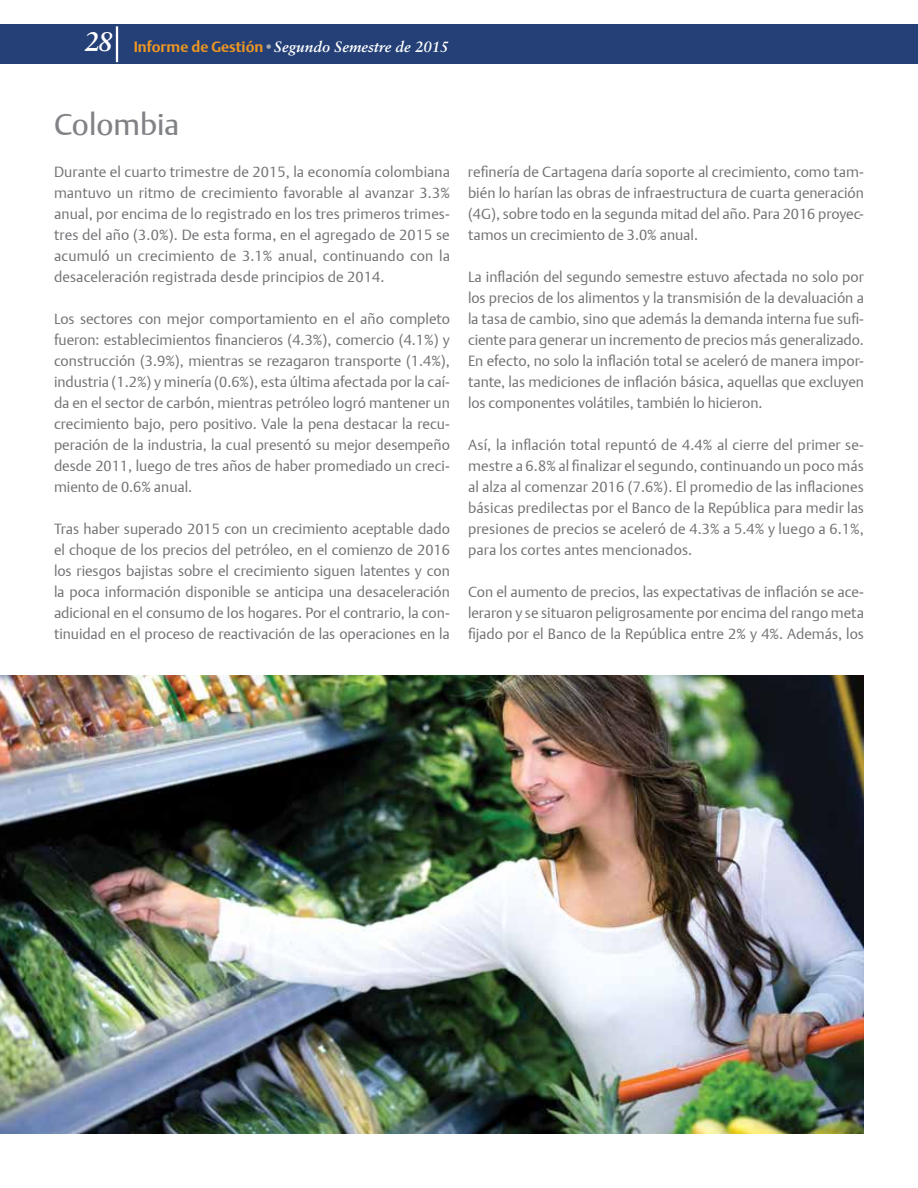
<style>
.page{position:relative;width:918px;height:1188px;background:#fff}
.page>*{position:absolute;margin:0;border:0;box-sizing:border-box;transform-origin:0 0}
.t1{font:30px "DTL Argo T";color:#808285}
.t2{font:italic 700 15px "Sabon LT Std";color:#fff}
.t3{font:14.7px/21px "DTL Argo T Light";color:#717275;text-align:justify}
.s1{font-size:27px}
.s2{font-family:"DTL Argo T";font-style:normal;color:#ec9622}
.s3{font-family:"DTL Argo T";font-style:normal;color:#a7a9ac}
</style>
<div class="page">
<div style="left:0;top:24px;width:918px;height:39px;background:#244077"></div>
<hr style="left:116px;top:26px;width:2px;height:36px;background:#fff">
<img style="left:0;top:675px;width:864px;height:459px">
<p class="t2" style="left:85px;top:38px;width:365px"><span class="s1">28</span> <span class="s2">Informe de Gestión</span><span class="s3">•</span>Segundo Semestre de 2015</p>
<h1 class="t1" style="left:54px;top:106px;width:127px">Colombia</h1>
<p class="t3" style="left:54px;top:161px;width:398px">Durante el cuarto trimestre de 2015, la economía colombiana mantuvo un ritmo de crecimiento favorable al avanzar 3.3% anual, por encima de lo registrado en los tres primeros trimes&shy;tres del año (3.0%). De esta forma, en el agregado de 2015 se acumuló un crecimiento de 3.1% anual, continuando con la desaceleración registrada desde principios de 2014.</p>
<p class="t3" style="left:54px;top:308px;width:398px">Los sectores con mejor comportamiento en el año completo fueron: establecimientos financieros (4.3%), comercio (4.1%) y construcción (3.9%), mientras se rezagaron transporte (1.4%), industria (1.2%) y minería (0.6%), esta última afectada por la caí&shy;da en el sector de carbón, mientras petróleo logró mantener un crecimiento bajo, pero positivo. Vale la pena destacar la recu&shy;peración de la industria, la cual presentó su mejor desempeño desde 2011, luego de tres años de haber promediado un creci&shy;miento de 0.6% anual.</p>
<p class="t3" style="left:54px;top:518px;width:398px">Tras haber superado 2015 con un crecimiento aceptable dado el choque de los precios del petróleo, en el comienzo de 2016 los riesgos bajistas sobre el crecimiento siguen latentes y con la poca información disponible se anticipa una desaceleración adicional en el consumo de los hogares. Por el contrario, la con&shy;tinuidad en el proceso de reactivación de las operaciones en la</p>
<p class="t3" style="left:468px;top:161px;width:398px">refinería de Cartagena daría soporte al crecimiento, como tam&shy;bién lo harían las obras de infraestructura de cuarta generación (4G), sobre todo en la segunda mitad del año. Para 2016 proyec&shy;tamos un crecimiento de 3.0% anual.</p>
<p class="t3" style="left:468px;top:266px;width:398px">La inflación del segundo semestre estuvo afectada no solo por los precios de los alimentos y la transmisión de la devaluación a la tasa de cambio, sino que además la demanda interna fue sufi&shy;ciente para generar un incremento de precios más generalizado.<br>En efecto, no solo la inflación total se aceleró de manera impor&shy;tante, las mediciones de inflación básica, aquellas que excluyen los componentes volátiles, también lo hicieron.</p>
<p class="t3" style="left:468px;top:434px;width:398px">Así, la inflación total repuntó de 4.4% al cierre del primer se&shy;mestre a 6.8% al finalizar el segundo, continuando un poco más al alza al comenzar 2016 (7.6%). El promedio de las inflaciones básicas predilectas por el Banco de la República para medir las presiones de precios se aceleró de 4.3% a 5.4% y luego a 6.1%, para los cortes antes mencionados.</p>
<p class="t3" style="left:468px;top:581px;width:398px">Con el aumento de precios, las expectativas de inflación se ace&shy;leraron y se situaron peligrosamente por encima del rango meta fijado por el Banco de la República entre 2% y 4%. Además, los</p>
</div>
